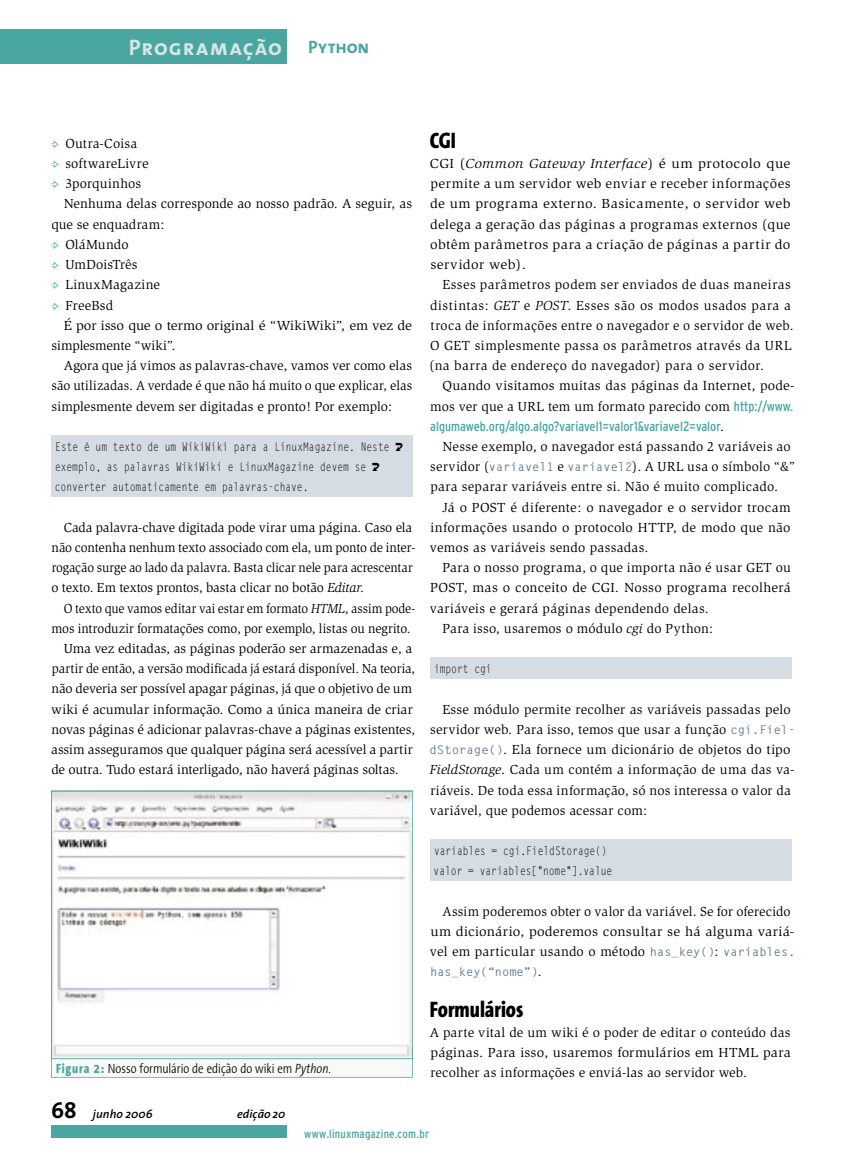
<style>
.page{position:relative;width:868px;height:1170px;background:#fff}
.page>*{position:absolute;margin:0;border:0;box-sizing:border-box;transform-origin:0 0}
.t1{font:800 22.5px "The Sans Condensed";color:#000}
.t2{font:22.5px "The Sans Bold Caps";letter-spacing:.04em;color:#d6e6e5}
.t3{font:700 22.5px "The Sans";color:#000}
.t4{font:18px "The Sans Bold Caps";letter-spacing:-.005em;color:#4aa6a1}
.t5{font:13.5px/20.2px "Slimbach";letter-spacing:.01em;color:#000}
.t6{font:13.5px/20.2px "Slimbach";letter-spacing:.03em;color:#000}
.t7{font:13.5px/20.2px "Slimbach";letter-spacing:.01em;color:#000;text-align:justify;scale:1.07 1}
.t8{font:13.5px "Slimbach";letter-spacing:.01em;color:#000;scale:.95 1}
.t9{font:13.5px "Slimbach";letter-spacing:-.01em;color:#000}
.t10{font:condensed 13.5px "Interstate";color:#4aa6a1}
.t11{font:13.5px "Slimbach";letter-spacing:.01em;color:#000;scale:.96 1}
.t12{font:13.5px "Slimbach";letter-spacing:.01em;color:#000;scale:.93 1}
.t13{font:300 13.5px "The Sans Condensed";color:#000}
.t14{font:13.5px "Slimbach";letter-spacing:.01em;color:#000;scale:1.05 1}
.t15{font:12px/20.2px "Gothic Looser";color:#000;scale:.8 1}
.t16{font:condensed 12px "Interstate";letter-spacing:.015em;color:#4aa6a1}
.t17{font:italic 600 12px "The Sans";letter-spacing:.01em;color:#000}
.t18{font:700 12px "Gothic Looser";color:#677c8d}
.s1{font-style:italic}
.s2{font-weight:800;color:#4aa6a1}
.s3{font-family:"Interstate";font-stretch:condensed;color:#4aa6a1}
.s4{font-family:"Slimbach";font-stretch:normal;color:#000}
.s5{font-family:"Gothic Looser";font-weight:700;font-size:12px;color:#677c8d}
.s6{font-family:"Slimbach";font-weight:400;font-size:13.5px;color:#000}
</style>
<div class="page">
<div style="left:51px;top:435px;width:361px;height:21px;background:#d5dce3"></div>
<div style="left:51px;top:455px;width:361px;height:21px;background:#d5dce3"></div>
<div style="left:51px;top:475px;width:361px;height:21px;background:#d5dce3"></div>
<div style="left:429px;top:657px;width:362px;height:21px;background:#d5dce3"></div>
<div style="left:429px;top:839px;width:362px;height:21px;background:#d5dce3"></div>
<div style="left:429px;top:859px;width:362px;height:21px;background:#d5dce3"></div>
<svg style="left:51px;top:1047px;width:362px;height:30px"></svg>
<svg style="left:51px;top:790px;width:361px;height:269px"></svg>
<div style="left:0;top:30px;width:286px;height:34px;background:#4aa6a1"></div>
<div style="left:51px;top:1125px;width:235px;height:12px;background:#4aa6a1"></div>
<h1 class="t2" style="left:129px;top:28px;width:154px">Programação</h1>
<h2 class="t4" style="left:308px;top:32px;width:63px">Python</h2>
<p class="t5" style="left:65px;top:133px;width:73px">Outra-Coisa</p>
<p class="t5" style="left:65px;top:153px;width:85px">softwareLivre</p>
<p class="t5" style="left:65px;top:174px;width:77px">3porquinhos</p>
<p class="t5" style="left:64px;top:194px;width:350px">Nenhuma delas corresponde ao nosso padrão. A seguir, as</p>
<p class="t5" style="left:51px;top:214px;width:114px">que se enquadram:</p>
<p class="t5" style="left:65px;top:234px;width:65px">OláMundo</p>
<p class="t5" style="left:65px;top:254px;width:74px">UmDoisTrês</p>
<p class="t6" style="left:65px;top:275px;width:96px">LinuxMagazine</p>
<p class="t5" style="left:65px;top:295px;width:49px">FreeBsd</p>
<p class="t14" style="left:64px;top:317px;width:333px">É por isso que o termo original é “WikiWiki”, em vez de</p>
<p class="t9" style="left:52px;top:337px;width:125px">simplesmente “wiki”.</p>
<p class="t5" style="left:64px;top:355px;width:350px">Agora que já vimos as palavras-chave, vamos ver como elas</p>
<p class="t11" style="left:52px;top:378px;width:377px">são utilizadas. A verdade é que não há muito o que explicar, elas</p>
<p class="t5" style="left:52px;top:396px;width:342px">simplesmente devem ser digitadas e pronto! Por exemplo:</p>
<p class="t15" style="left:55px;top:436px;width:420px">Este é um texto de um WikiWiki para a LinuxMagazine. Neste exemplo, as palavras WikiWiki e LinuxMagazine devem se converter automaticamente em palavras-chave.</p>
<p class="t5" style="left:51px;top:517px;width:365px;text-indent:12px">Cada palavra-chave digitada pode virar uma página. Caso ela não contenha nenhum texto associado com ela, um ponto de inter&shy;rogação surge ao lado da palavra. Basta clicar nele para acrescentar o texto. Em textos prontos, basta clicar no botão <span class="s1">Editar</span>.</p>
<p class="t12" style="left:64px;top:600px;width:379px">O texto que vamos editar vai estar em formato <span class="s1">HTML</span>, assim pode-</p>
<p class="t8" style="left:52px;top:620px;width:379px">mos introduzir formatações como, por exemplo, listas ou negrito.</p>
<p class="t5" style="left:64px;top:638px;width:350px">Uma vez editadas, as páginas poderão ser armazenadas e, a</p>
<p class="t8" style="left:52px;top:661px;width:384px">partir de então, a versão modificada já estará disponível. Na teoria,</p>
<p class="t9" style="left:52px;top:681px;width:362px">não deveria ser possível apagar páginas, já que o objetivo de um</p>
<p class="t5" style="left:51px;top:699px;width:363px">wiki é acumular informação. Como a única maneira de criar</p>
<p class="t5" style="left:52px;top:719px;width:365px">novas páginas é adicionar palavras-chave a páginas existentes,</p>
<p class="t5" style="left:51px;top:739px;width:363px">assim asseguramos que qualquer página será acessível a partir</p>
<p class="t5" style="left:51px;top:759px;width:349px">de outra. Tudo estará interligado, não haverá páginas soltas.</p>
<p class="t13" style="left:56px;top:1057px;width:276px"><span class="s2">Figura 2:</span> Nosso formulário de edição do wiki em <span class="s1">Python</span>.</p>
<h1 class="t3" style="left:51px;top:1091px;width:27px">68</h1>
<p class="t17" style="left:93px;top:1103px;width:61px">junho 2006</p>
<p class="t17" style="left:237px;top:1103px;width:50px">edição 20</p>
<h1 class="t1" style="left:429px;top:127px;width:28px">CGI</h1>
<p class="t7" style="left:429px;top:153px;width:339px">CGI (<span class="s1">Common Gateway Interface</span>) é um protocolo que permite a um servidor web enviar e receber informações de um programa externo. Basicamente, o servidor web delega a geração das páginas a programas externos (que obtêm parâmetros para a criação de páginas a partir do servidor web).</p>
<p class="t6" style="left:429px;top:275px;width:366px;text-indent:13px">Esses parâmetros podem ser enviados de duas maneiras distintas: <span class="s1">GET</span> e <span class="s1">POST</span>. Esses são os modos usados para a troca de informações entre o navegador e o servidor de web.<br>O GET simplesmente passa os parâmetros através da URL (na barra de endereço do navegador) para o servidor.</p>
<p class="t5" style="left:430px;top:376px;width:365px;text-align:right">Quando visitamos muitas das páginas da Internet, pode&shy;mos ver que a URL tem um formato parecido com <span class="s3">http://www.</span></p>
<p class="t10" style="left:430px;top:418px;width:295px">algumaweb.org/algo.algo?variavel1=valor1&amp;variavel2=valor<span class="s4">.</span></p>
<p class="t5" style="left:430px;top:436px;width:366px;text-indent:12px">Nesse exemplo, o navegador está passando 2 variáveis ao servidor ( <span class="s5">variavel1</span> e <span class="s5">variavel2</span> ). A URL usa o símbolo “&amp;” para separar variáveis entre si. Não é muito complicado.</p>
<p class="t5" style="left:430px;top:497px;width:362px;text-align:justify;text-indent:13px">Já o POST é diferente: o navegador e o servidor trocam informações usando o protocolo HTTP, de modo que não vemos as variáveis sendo passadas.</p>
<p class="t5" style="left:442px;top:557px;width:350px">Para o nosso programa, o que importa não é usar GET ou</p>
<p class="t5" style="left:430px;top:578px;width:362px">POST, mas o conceito de CGI. Nosso programa recolherá</p>
<p class="t5" style="left:430px;top:598px;width:280px">variáveis e gerará páginas dependendo delas.</p>
<p class="t5" style="left:442px;top:618px;width:272px">Para isso, usaremos o módulo <span class="s1">cgi</span> do Python:</p>
<p class="t15" style="left:434px;top:658px;width:73px">import cgi</p>
<p class="t5" style="left:429px;top:699px;width:367px;text-indent:13px">Esse módulo permite recolher as variáveis passadas pelo servidor web. Para isso, temos que usar a função <span class="s5">cgi.Fiel&shy;dStorage()</span> . Ela fornece um dicionário de objetos do tipo <span class="s1">FieldStorage</span>. Cada um contém a informação de uma das va&shy;riáveis. De toda essa informação, só nos interessa o valor da variável, que podemos acessar com:</p>
<p class="t15" style="left:433px;top:840px;width:225px">variables = cgi.FieldStorage() valor = variables["nome"].value</p>
<p class="t5" style="left:430px;top:901px;width:367px;text-align:center">Assim poderemos obter o valor da variável. Se for oferecido um dicionário, poderemos consultar se há alguma variá&shy;vel em particular usando o método <span class="s5">has_key()</span> : <span class="s5">variables.</span></p>
<p class="t18" style="left:430px;top:963px;width:113px">has_key(“nome”) <span class="s6">.</span></p>
<h1 class="t1" style="left:429px;top:996px;width:95px">Formulários</h1>
<p class="t5" style="left:429px;top:1022px;width:362px;text-align:justify">A parte vital de um wiki é o poder de editar o conteúdo das páginas. Para isso, usaremos formulários em HTML para recolher as informações e enviá-las ao servidor web.</p>
<p class="t16" style="left:304px;top:1126px;width:126px">www.linuxmagazine.com.br</p>
</div>
